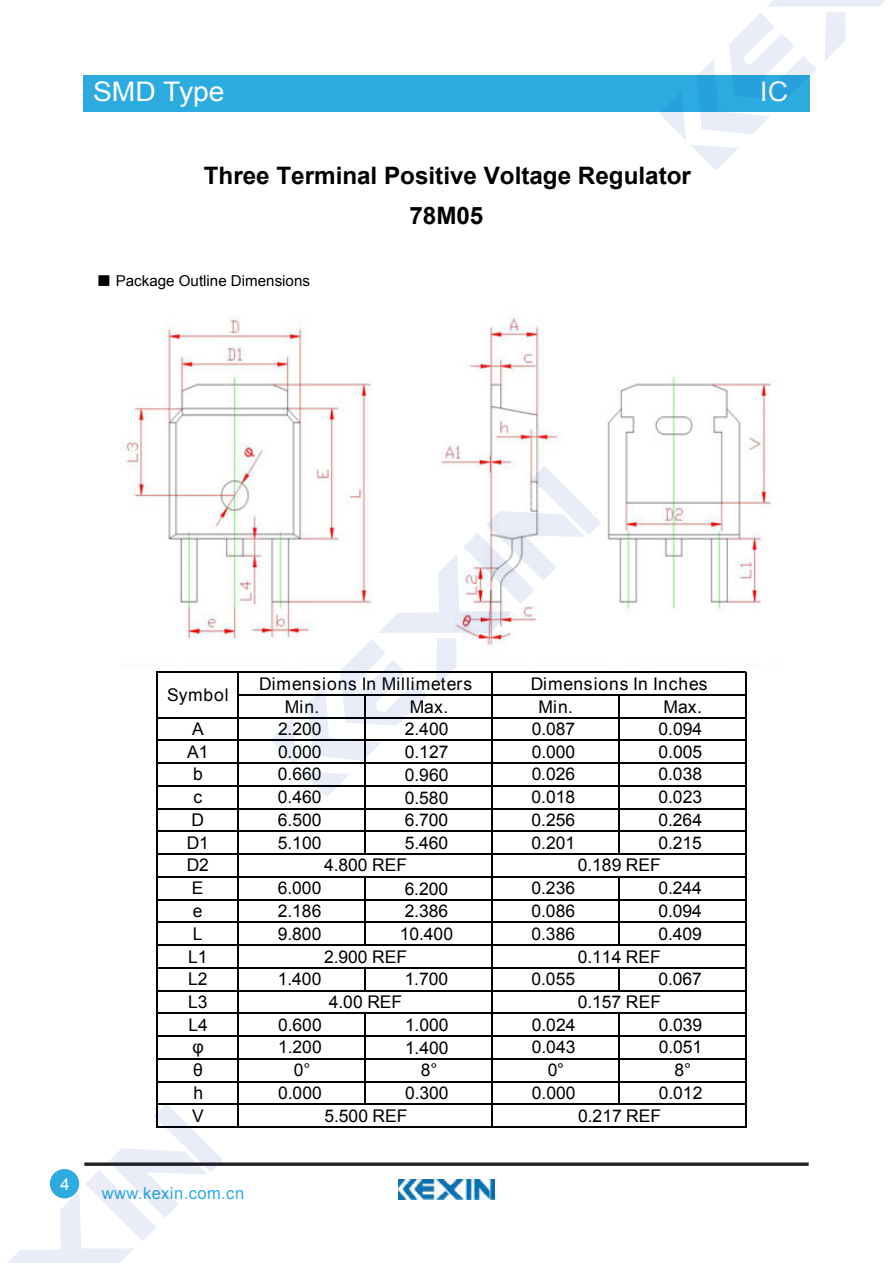
<style>
.page{position:relative;width:893px;height:1263px;background:#fff}
.page>*{position:absolute;margin:0;border:0;box-sizing:border-box;transform-origin:0 0}
.t1{font:27px "Arial";color:#fff;scale:1.05 1}
.t2{font:27px "Arial";color:#fff;scale:1.06 1}
.t3{font:700 24px/39.3px "Arial";color:#000;text-align:center}
.t4{font:17.55px "Arial";color:#000}
.t5{font:17.55px "Arial";letter-spacing:.05em;color:#000}
.t6{font:16.5px "Arial";letter-spacing:.025em;color:#2eaae1}
.t7{font:16.5px "Arial";color:#fff}
.t8{font:15px "Arial";color:#000}
.s1{font-family:"Sim Sun"}
</style>
<div class="page">
<svg style="left:223px;top:1162px;width:585px;height:4px;background:#434040"></svg>
<img style="left:399px;top:1180px;width:95px;height:20px">
<div style="left:83px;top:75px;width:726px;height:37px;background:#2cabe1"></div>
<hr style="left:156px;top:672px;width:590px;height:1px;background:#000">
<hr style="left:238px;top:694px;width:508px;height:1px;background:#000">
<hr style="left:156px;top:717px;width:590px;height:1px;background:#000">
<hr style="left:156px;top:740px;width:590px;height:1px;background:#000">
<hr style="left:156px;top:763px;width:590px;height:1px;background:#000">
<hr style="left:156px;top:785px;width:590px;height:1px;background:#000">
<hr style="left:156px;top:808px;width:590px;height:1px;background:#000">
<hr style="left:156px;top:831px;width:590px;height:1px;background:#000">
<hr style="left:156px;top:854px;width:590px;height:1px;background:#000">
<hr style="left:156px;top:876px;width:590px;height:1px;background:#000">
<hr style="left:156px;top:899px;width:590px;height:1px;background:#000">
<hr style="left:156px;top:922px;width:590px;height:1px;background:#000">
<hr style="left:156px;top:945px;width:590px;height:1px;background:#000">
<hr style="left:156px;top:967px;width:590px;height:1px;background:#000">
<hr style="left:156px;top:990px;width:590px;height:1px;background:#000">
<hr style="left:156px;top:1013px;width:590px;height:1px;background:#000">
<hr style="left:156px;top:1036px;width:590px;height:1px;background:#000">
<hr style="left:156px;top:1058px;width:590px;height:1px;background:#000">
<hr style="left:156px;top:1081px;width:590px;height:1px;background:#000">
<hr style="left:156px;top:1104px;width:590px;height:1px;background:#000">
<hr style="left:156px;top:1127px;width:590px;height:1px;background:#000">
<hr style="left:156px;top:672px;width:1px;height:456px;background:#000">
<hr style="left:238px;top:672px;width:1px;height:456px;background:#000">
<hr style="left:365px;top:694px;width:1px;height:161px;background:#000">
<hr style="left:365px;top:876px;width:1px;height:70px;background:#000">
<svg style="left:365px;top:968px;width:1px;height:22px"></svg>
<hr style="left:365px;top:1013px;width:1px;height:92px;background:#000">
<hr style="left:491px;top:672px;width:1px;height:456px;background:#000">
<hr style="left:618px;top:694px;width:1px;height:161px;background:#000">
<hr style="left:618px;top:876px;width:1px;height:70px;background:#000">
<svg style="left:618px;top:968px;width:1px;height:22px"></svg>
<hr style="left:618px;top:1013px;width:1px;height:92px;background:#000">
<hr style="left:745px;top:672px;width:1px;height:456px;background:#000">
<img style="left:126px;top:316px;width:646px;height:324px">
<svg style="left:270px;top:466px;width:331px;height:331px"></svg>
<svg style="left:659px;top:0;width:227px;height:170px"></svg>
<svg style="left:7px;top:1103px;width:216px;height:160px"></svg>
<h1 class="t1" style="left:93px;top:74px;width:127px">SMD Type</h1>
<h1 class="t2" style="left:760px;top:74px;width:28px">IC</h1>
<h2 class="t3" style="left:204px;top:157px;width:489px">Three Terminal Positive Voltage Regulator<br>78M05</h2>
<p class="t8" style="left:96px;top:271px;width:215px"><span class="s1">■</span> Package Outline Dimensions</p>
<p class="t7" style="left:60px;top:1174px;width:11px">4</p>
<p class="t4" style="left:167px;top:684px;width:63px">Symbol</p>
<p class="t5" style="left:259px;top:672px;width:214px">Dimensions In Millimeters</p>
<p class="t5" style="left:531px;top:672px;width:178px">Dimensions In Inches</p>
<p class="t4" style="left:285px;top:695px;width:36px">Min.</p>
<p class="t4" style="left:410px;top:695px;width:40px">Max.</p>
<p class="t4" style="left:539px;top:695px;width:36px">Min.</p>
<p class="t4" style="left:663px;top:695px;width:40px">Max.</p>
<p class="t4" style="left:192px;top:717px;width:13px">A</p>
<p class="t4" style="left:278px;top:717px;width:45px">2.200</p>
<p class="t4" style="left:405px;top:718px;width:45px">2.400</p>
<p class="t4" style="left:532px;top:717px;width:45px">0.087</p>
<p class="t4" style="left:658px;top:717px;width:45px">0.094</p>
<p class="t4" style="left:187px;top:740px;width:23px">A1</p>
<p class="t4" style="left:278px;top:740px;width:45px">0.000</p>
<p class="t4" style="left:405px;top:740px;width:45px">0.127</p>
<p class="t4" style="left:532px;top:740px;width:45px">0.000</p>
<p class="t4" style="left:658px;top:740px;width:45px">0.005</p>
<p class="t4" style="left:193px;top:763px;width:11px">b</p>
<p class="t4" style="left:278px;top:763px;width:45px">0.660</p>
<p class="t4" style="left:405px;top:763px;width:45px">0.960</p>
<p class="t4" style="left:532px;top:763px;width:45px">0.026</p>
<p class="t4" style="left:658px;top:763px;width:45px">0.038</p>
<p class="t4" style="left:193px;top:786px;width:10px">c</p>
<p class="t4" style="left:278px;top:786px;width:45px">0.460</p>
<p class="t4" style="left:405px;top:786px;width:45px">0.580</p>
<p class="t4" style="left:532px;top:786px;width:45px">0.018</p>
<p class="t4" style="left:658px;top:786px;width:45px">0.023</p>
<p class="t4" style="left:192px;top:808px;width:14px">D</p>
<p class="t4" style="left:278px;top:808px;width:45px">6.500</p>
<p class="t4" style="left:405px;top:809px;width:45px">6.700</p>
<p class="t4" style="left:532px;top:808px;width:45px">0.256</p>
<p class="t4" style="left:658px;top:808px;width:45px">0.264</p>
<p class="t4" style="left:187px;top:831px;width:24px">D1</p>
<p class="t4" style="left:278px;top:831px;width:45px">5.100</p>
<p class="t4" style="left:405px;top:831px;width:45px">5.460</p>
<p class="t4" style="left:531px;top:831px;width:45px">0.201</p>
<p class="t4" style="left:658px;top:831px;width:45px">0.215</p>
<p class="t4" style="left:187px;top:854px;width:24px">D2</p>
<p class="t4" style="left:324px;top:854px;width:85px">4.800 REF</p>
<p class="t4" style="left:578px;top:854px;width:85px">0.189 REF</p>
<p class="t4" style="left:192px;top:877px;width:13px">E</p>
<p class="t4" style="left:278px;top:877px;width:45px">6.000</p>
<p class="t4" style="left:405px;top:877px;width:45px">6.200</p>
<p class="t4" style="left:531px;top:877px;width:45px">0.236</p>
<p class="t4" style="left:658px;top:877px;width:45px">0.244</p>
<p class="t4" style="left:193px;top:899px;width:11px">e</p>
<p class="t4" style="left:278px;top:899px;width:45px">2.186</p>
<p class="t4" style="left:405px;top:900px;width:45px">2.386</p>
<p class="t4" style="left:531px;top:899px;width:45px">0.086</p>
<p class="t4" style="left:658px;top:899px;width:45px">0.094</p>
<p class="t4" style="left:193px;top:922px;width:11px">L</p>
<p class="t4" style="left:278px;top:922px;width:45px">9.800</p>
<p class="t4" style="left:400px;top:922px;width:55px">10.400</p>
<p class="t4" style="left:531px;top:922px;width:45px">0.386</p>
<p class="t4" style="left:658px;top:922px;width:45px">0.409</p>
<p class="t4" style="left:188px;top:945px;width:21px">L1</p>
<p class="t4" style="left:324px;top:945px;width:85px">2.900 REF</p>
<p class="t4" style="left:578px;top:945px;width:85px">0.114 REF</p>
<p class="t4" style="left:188px;top:968px;width:21px">L2</p>
<p class="t4" style="left:278px;top:968px;width:45px">1.400</p>
<p class="t4" style="left:405px;top:968px;width:45px">1.700</p>
<p class="t4" style="left:531px;top:968px;width:45px">0.055</p>
<p class="t4" style="left:658px;top:968px;width:45px">0.067</p>
<p class="t4" style="left:188px;top:990px;width:21px">L3</p>
<p class="t4" style="left:329px;top:990px;width:75px">4.00 REF</p>
<p class="t4" style="left:578px;top:990px;width:85px">0.157 REF</p>
<p class="t4" style="left:188px;top:1013px;width:21px">L4</p>
<p class="t4" style="left:278px;top:1013px;width:45px">0.600</p>
<p class="t4" style="left:405px;top:1013px;width:45px">1.000</p>
<p class="t4" style="left:532px;top:1013px;width:45px">0.024</p>
<p class="t4" style="left:659px;top:1013px;width:45px">0.039</p>
<p class="t4" style="left:193px;top:1036px;width:13px">φ</p>
<p class="t4" style="left:278px;top:1036px;width:45px">1.200</p>
<p class="t4" style="left:405px;top:1036px;width:45px">1.400</p>
<p class="t4" style="left:532px;top:1036px;width:45px">0.043</p>
<p class="t4" style="left:659px;top:1036px;width:45px">0.051</p>
<p class="t4" style="left:193px;top:1059px;width:11px">θ</p>
<p class="t4" style="left:294px;top:1059px;width:18px">0°</p>
<p class="t4" style="left:421px;top:1059px;width:18px">8°</p>
<p class="t4" style="left:548px;top:1059px;width:18px">0°</p>
<p class="t4" style="left:674px;top:1059px;width:18px">8°</p>
<p class="t4" style="left:193px;top:1081px;width:11px">h</p>
<p class="t4" style="left:278px;top:1081px;width:45px">0.000</p>
<p class="t4" style="left:405px;top:1082px;width:45px">0.300</p>
<p class="t4" style="left:532px;top:1081px;width:45px">0.000</p>
<p class="t4" style="left:659px;top:1081px;width:45px">0.012</p>
<p class="t4" style="left:192px;top:1104px;width:13px">V</p>
<p class="t4" style="left:324px;top:1104px;width:85px">5.500 REF</p>
<p class="t4" style="left:578px;top:1104px;width:85px">0.217 REF</p>
<p class="t6" style="left:102px;top:1183px;width:144px">www.kexin.com.cn</p>
</div>
